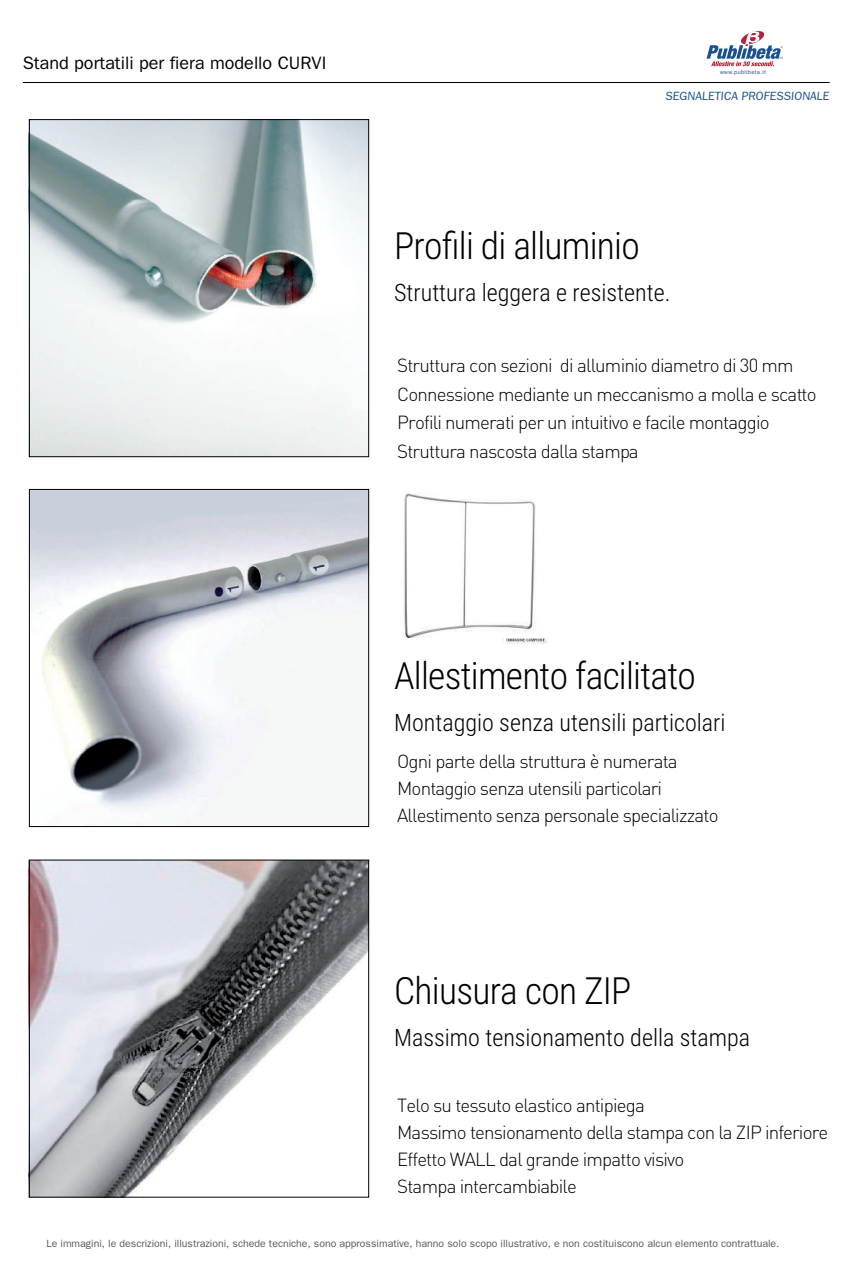
<style>
.page{position:relative;width:851px;height:1276px;background:#fff}
.page>*{position:absolute;margin:0;border:0;box-sizing:border-box;transform-origin:0 0}
.t1{font:300 37.5px "Roboto Condensed";letter-spacing:-.02em;color:#000}
.t2{font:300 24px "Roboto Condensed";color:#000}
.t3{font:300 18.75px/27px "DIN";letter-spacing:-.045em;color:#000}
.t4{font:18px "Franklin Gothic";color:#000}
.t5{font:12px "Franklin Gothic";color:#19508d}
.t6{font:10.5px "Franklin Gothic";color:#57585a}
.t7{font:5.85px "Franklin Gothic";letter-spacing:.05em;color:#19508d}
</style>
<div class="page">
<img style="left:31px;top:491px;width:336px;height:333px">
<img style="left:403px;top:493px;width:145px;height:151px">
<img style="left:31px;top:862px;width:336px;height:333px">
<img style="left:28px;top:120px;width:339px;height:337px">
<svg style="left:706px;top:31px;width:77px;height:35px"></svg>
<hr style="left:23px;top:82px;width:806px;height:1px;background:#000">
<div style="left:29px;top:489px;width:340px;height:337px;border:1px solid #000"></div>
<div style="left:29px;top:119px;width:340px;height:338px;border:1px solid #000"></div>
<div style="left:29px;top:860px;width:340px;height:337px;border:1px solid #000"></div>
<p class="t4" style="left:23px;top:52px;width:305px">Stand portatili per fiera modello CURVI</p>
<p class="t7" style="left:720px;top:68px;width:47px">www.publibeta.it</p>
<p class="t5" style="left:665px;top:89px;width:167px">SEGNALETICA PROFESSIONALE</p>
<h1 class="t1" style="left:394px;top:219px;width:247px">Profili di alluminio</h1>
<p class="t2" style="left:394px;top:275px;width:278px">Struttura leggera e resistente.</p>
<p class="t3" style="left:397px;top:351px;width:421px;line-height:28.5px">Struttura con sezioni di alluminio diametro di 30 mm Connessione mediante un meccanismo a molla e scatto Profili numerati per un intuitivo e facile montaggio Struttura nascosta dalla stampa</p>
<h1 class="t1" style="left:394px;top:649px;width:303px">Allestimento facilitato</h1>
<p class="t2" style="left:394px;top:705px;width:333px">Montaggio senza utensili particolari</p>
<p class="t3" style="left:397px;top:747px;width:323px">Ogni parte della struttura è numerata<br>Montaggio senza utensili particolari<br>Allestimento senza personale specializzato</p>
<h1 class="t1" style="left:394px;top:964px;width:239px">Chiusura con ZIP</h1>
<p class="t2" style="left:394px;top:1021px;width:357px">Massimo tensionamento della stampa</p>
<p class="t3" style="left:397px;top:1091px;width:432px">Telo su tessuto elastico antipiega<br>Massimo tensionamento della stampa con la ZIP inferiore Effetto WALL dal grande impatto visivo<br>Stampa intercambiabile</p>
<p class="t6" style="left:46px;top:1237px;width:734px">Le immagini, le descrizioni, illustrazioni, schede tecniche, sono approssimative, hanno solo scopo illustrativo, e non costituiscono alcun elemento contrattuale.</p>
</div>
